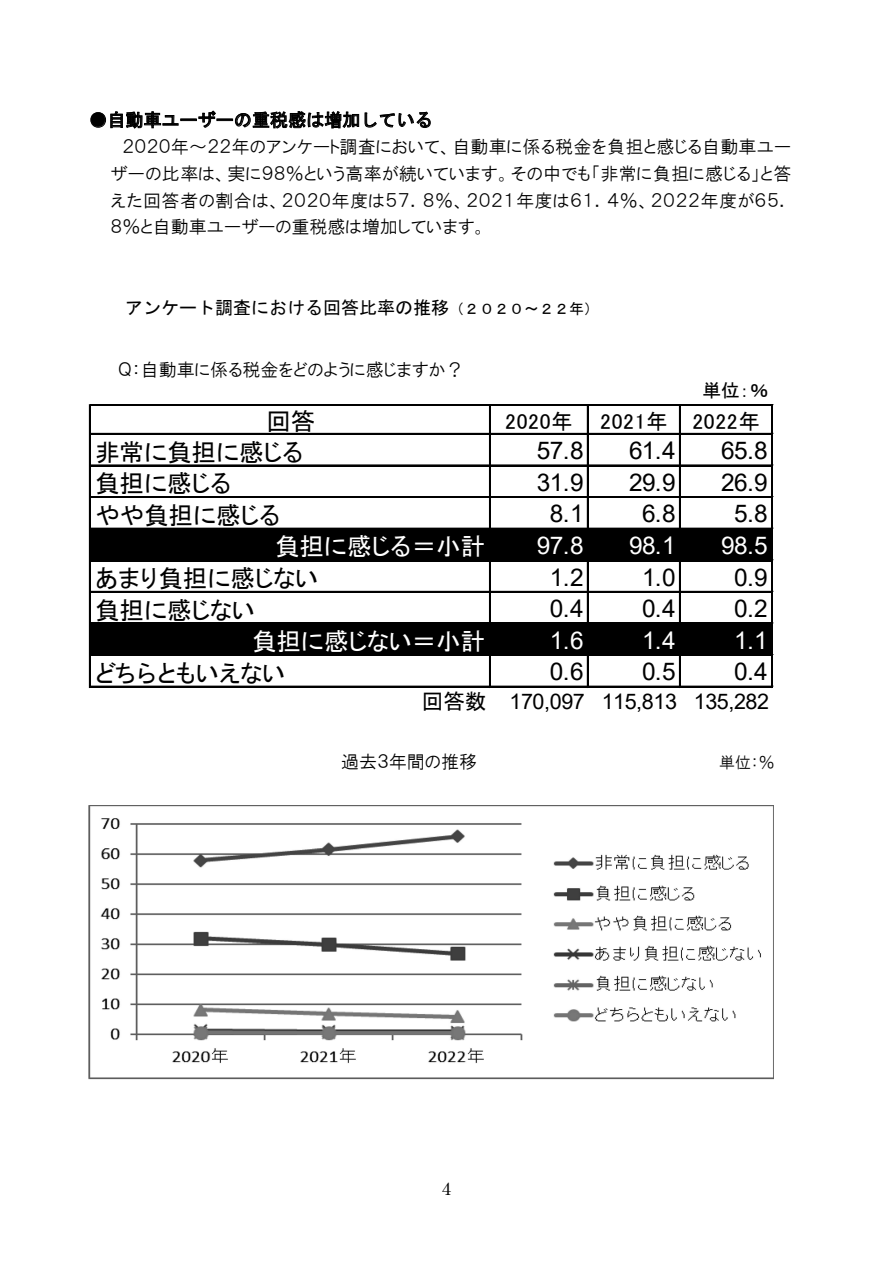
<style>
.page{position:relative;width:893px;height:1263px;background:#fff}
.page>*{position:absolute;margin:0;border:0;box-sizing:border-box;transform-origin:0 0}
.t1{font:24.45px "Arial";letter-spacing:-.025em;color:#000}
.t2{font:24.45px "MS P Gothic";color:#000}
.t3{font:24.45px "Arial";color:#fff}
.t4{font:24.45px "MS P Gothic";color:#fff}
.t5{font:21.6px "Arial";letter-spacing:-.025em;color:#000}
.t6{font:21.6px "MS P Gothic";letter-spacing:.035em;color:#000}
.t7{font:18.6px "MS P Gothic";color:#000}
.t8{font:18px/26.7px "HGP Gothic M";color:#000;text-align:justify}
.t9{font:18px "MS Gothic";color:#000}
.t10{font:18px "Century";color:#000}
.t11{font:15.9px "HGP Gothic M";color:#000}
.s1{font-size:15px}
.s2{font-family:"MS P Gothic"}
</style>
<div class="page">
<svg style="left:90px;top:110px;width:269px;height:19px"></svg>
<svg style="left:365px;top:112px;width:66px;height:16px"></svg>
<div style="left:91px;top:528px;width:682px;height:33px;background:#000"></div>
<div style="left:91px;top:623px;width:682px;height:33px;background:#000"></div>
<hr style="left:89px;top:405px;width:2px;height:282px;background:#000">
<hr style="left:489px;top:406px;width:2px;height:281px;background:#000">
<hr style="left:587px;top:406px;width:2px;height:281px;background:#000">
<hr style="left:679px;top:406px;width:2px;height:281px;background:#000">
<hr style="left:771px;top:406px;width:2px;height:281px;background:#000">
<hr style="left:91px;top:404px;width:682px;height:1px;background:#000">
<hr style="left:91px;top:405px;width:682px;height:1px;background:#000">
<hr style="left:91px;top:433px;width:682px;height:2px;background:#000">
<hr style="left:91px;top:465px;width:682px;height:1px;background:#000">
<hr style="left:91px;top:496px;width:682px;height:2px;background:#000">
<hr style="left:91px;top:591px;width:682px;height:2px;background:#000">
<hr style="left:91px;top:686px;width:682px;height:1px;background:#000">
<img style="left:89px;top:805px;width:685px;height:274px">
<p class="t9" style="left:89px;top:111px;width:345px">●自動車ユーザーの重税感は増加している</p>
<p class="t8" style="left:110px;top:133px;width:682px;text-indent:12px">２０２０年～２２年のアンケート調査において、自動車に係る税金を負担と感じる自動車ユーザーの比率は、実に９８％という高率が続いています。その中でも「非常に負担に感じる」と答えた回答者の割合は、２０２０年度は５７．８％、２０２１年度は６１．４％、２０２２年度が６５．８％と自動車ユーザーの重税感は増加しています。</p>
<p class="t9" style="left:125px;top:298px;width:475px">アンケート調査における回答比率の推移<span class="s1">（２０２０～２２年）</span></p>
<p class="t8" style="left:118px;top:356px;width:347px">Ｑ：自動車に係る税金をどのように感じますか？</p>
<p class="t7" style="left:702px;top:381px;width:68px">単位：％</p>
<h1 class="t2" style="left:266px;top:409px;width:50px">回答</h1>
<p class="t6" style="left:505px;top:410px;width:69px">2020年</p>
<p class="t6" style="left:600px;top:410px;width:161px">2021年 2022年</p>
<h1 class="t2" style="left:95px;top:440px;width:210px">非常に負担に感じる</h1>
<h1 class="t1" style="left:537px;top:434px;width:48px">57.8</h1>
<h1 class="t1" style="left:629px;top:434px;width:48px">61.4</h1>
<h1 class="t1" style="left:721px;top:434px;width:48px">65.8</h1>
<h1 class="t2" style="left:95px;top:471px;width:138px">負担に感じる</h1>
<h1 class="t1" style="left:537px;top:465px;width:48px">31.9</h1>
<h1 class="t1" style="left:629px;top:465px;width:48px">29.9</h1>
<h1 class="t1" style="left:721px;top:465px;width:48px">26.9</h1>
<h1 class="t2" style="left:95px;top:503px;width:187px">やや負担に感じる</h1>
<h1 class="t1" style="left:550px;top:497px;width:35px">8.1</h1>
<h1 class="t1" style="left:642px;top:497px;width:35px">6.8</h1>
<h1 class="t1" style="left:734px;top:497px;width:35px">5.8</h1>
<h1 class="t4" style="left:275px;top:534px;width:212px">負担に感じる＝小計</h1>
<h1 class="t3" style="left:537px;top:528px;width:48px">97.8</h1>
<h1 class="t3" style="left:629px;top:528px;width:48px">98.1</h1>
<h1 class="t3" style="left:721px;top:528px;width:48px">98.5</h1>
<h1 class="t2" style="left:95px;top:566px;width:225px">あまり負担に感じない</h1>
<h1 class="t1" style="left:550px;top:560px;width:35px">1.2</h1>
<h1 class="t1" style="left:642px;top:560px;width:35px">1.0</h1>
<h1 class="t1" style="left:734px;top:560px;width:35px">0.9</h1>
<h1 class="t2" style="left:95px;top:598px;width:161px">負担に感じない</h1>
<h1 class="t1" style="left:550px;top:592px;width:35px">0.4</h1>
<h1 class="t1" style="left:642px;top:592px;width:35px">0.4</h1>
<h1 class="t1" style="left:734px;top:592px;width:35px">0.2</h1>
<h1 class="t4" style="left:252px;top:629px;width:235px">負担に感じない＝小計</h1>
<h1 class="t3" style="left:550px;top:623px;width:35px">1.6</h1>
<h1 class="t3" style="left:642px;top:623px;width:35px">1.4</h1>
<h1 class="t3" style="left:734px;top:623px;width:35px">1.1</h1>
<h1 class="t2" style="left:95px;top:661px;width:192px">どちらともいえない</h1>
<h1 class="t1" style="left:550px;top:655px;width:35px">0.6</h1>
<h1 class="t1" style="left:642px;top:655px;width:35px">0.5</h1>
<h1 class="t1" style="left:734px;top:655px;width:35px">0.4</h1>
<p class="t5" style="left:422px;top:687px;width:349px"><span class="s2">回答数</span> 170,097 115,813 135,282</p>
<p class="t8" style="left:341px;top:749px;width:138px">過去３年間の推移</p>
<p class="t10" style="left:441px;top:1173px;width:12px">4</p>
<p class="t11" style="left:719px;top:754px;width:57px">単位：％</p>
</div>
